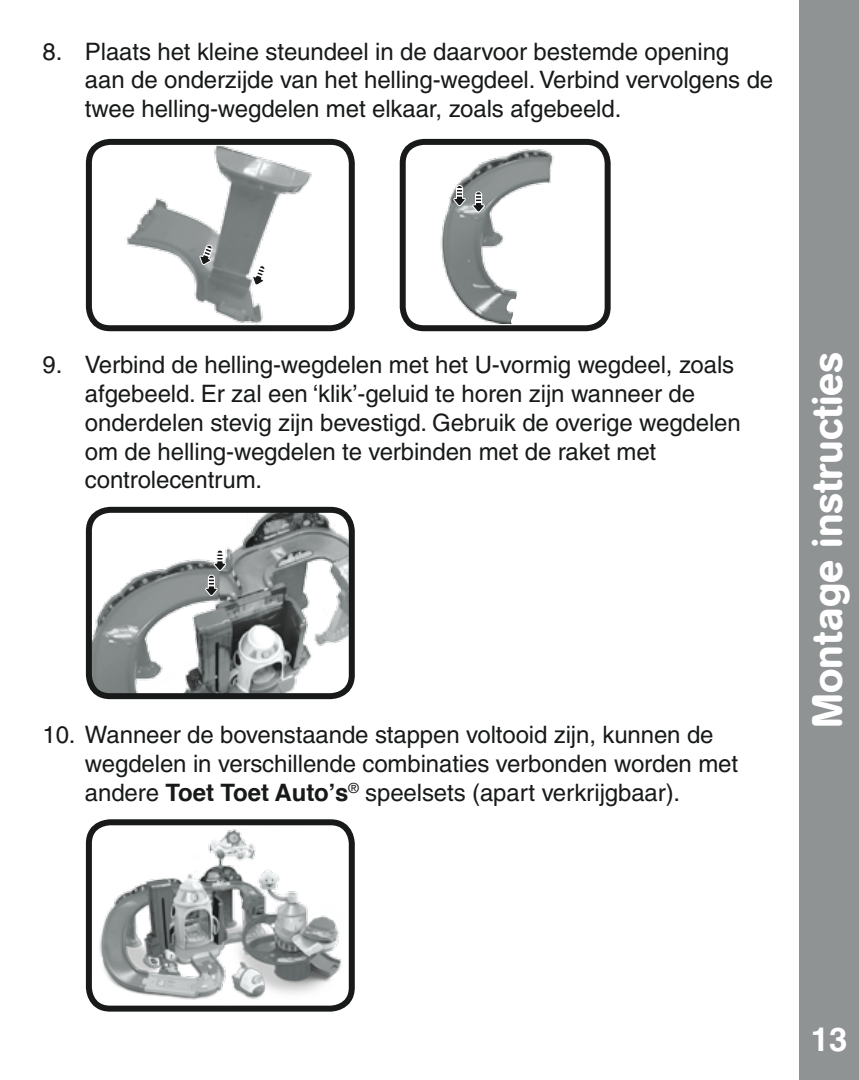
<style>
.page{position:relative;width:859px;height:1080px;background:#fff}
.page>*{position:absolute;margin:0;border:0;box-sizing:border-box;transform-origin:0 0}
.t1{font:500 42px "AG Book Rounded";color:#fff}
.t2{font:700 33px "Helvetica";color:#fff}
.t3{font:500 24px/28.8px "Helvetica";letter-spacing:-.005em;color:#171a19}
.s1{font-weight:700}
</style>
<div class="page">
<div style="left:799px;top:0;width:60px;height:1080px;background:#8f9394"></div>
<img style="left:93px;top:826px;width:255px;height:175px">
<div style="left:86px;top:819px;width:269px;height:193px;border:6px solid #171a19;border-radius:21px"></div>
<img style="left:93px;top:514px;width:255px;height:178px">
<svg style="left:205px;top:550px;width:21px;height:46px"></svg>
<div style="left:86px;top:507px;width:269px;height:192px;border:6px solid #171a19;border-radius:21px"></div>
<div style="left:86px;top:139px;width:269px;height:192px;border:6px solid #171a19;border-radius:21px"></div>
<img style="left:117px;top:138px;width:195px;height:191px">
<svg style="left:199px;top:245px;width:13px;height:20px"></svg>
<svg style="left:252px;top:265px;width:13px;height:21px"></svg>
<img style="left:440px;top:149px;width:114px;height:175px">
<svg style="left:505px;top:248px;width:99px;height:76px"></svg>
<svg style="left:453px;top:185px;width:13px;height:21px"></svg>
<svg style="left:472px;top:191px;width:13px;height:21px"></svg>
<div style="left:400px;top:139px;width:211px;height:192px;border:6px solid #171a19;border-radius:21px"></div>
<p class="t3" style="left:85px;top:37px;width:690px;text-indent:-43px">8. Plaats het kleine steundeel in de daarvoor bestemde opening aan de onderzijde van het helling-wegdeel. Verbind vervolgens de twee helling-wegdelen met elkaar, zoals afgebeeld.</p>
<p class="t3" style="left:85px;top:350px;width:657px;text-indent:-43px">9. Verbind de helling-wegdelen met het U-vormig wegdeel, zoals afgebeeld. Er zal een ‘klik’-geluid te horen zijn wanneer de onderdelen stevig zijn bevestigd. Gebruik de overige wegdelen om de helling-wegdelen te verbinden met de raket met controlecentrum.</p>
<p class="t3" style="left:85px;top:720px;width:655px;text-indent:-43px">10. Wanneer de bovenstaande stappen voltooid zijn, kunnen de wegdelen in verschillende combinaties verbonden worden met andere <span class="s1">Toet Toet Auto’s</span><sup>®</sup> speelsets (apart verkrijgbaar).</p>
<h1 class="t1" style="left:803px;top:728px;width:378px;rotate:-90deg">Montage instructies</h1>
<h2 class="t2" style="left:811px;top:1020px;width:38px">13</h2>
</div>
